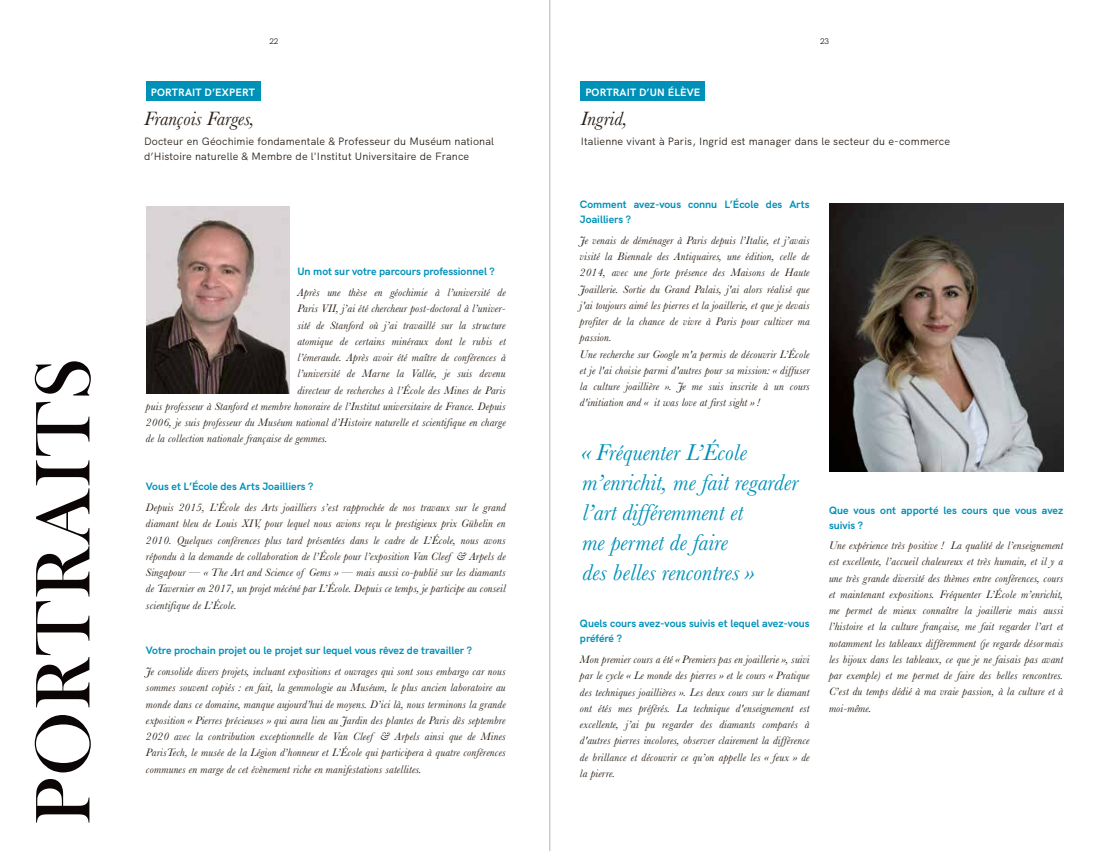
<style>
.page{position:relative;width:1099px;height:851px;background:#fff}
.page>*{position:absolute;margin:0;border:0;box-sizing:border-box;transform-origin:0 0}
.t1{font:80px "Bask Old Face";letter-spacing:.025em;color:#0b0605}
.t2{font:italic 23.75px/30px "Baskerville";color:#0091b9}
.t3{font:italic 20px "Baskerville";color:#271e16}
.t4{font:italic 11.25px/16.2px "Baskerville";letter-spacing:.015em;color:#271e16;text-align:justify}
.t5{font:700 10.62px/15px "HK Grotesk";color:#0091b9}
.t6{font:10.62px/15px "HK Grotesk";letter-spacing:.015em;color:#271e16}
.t7{font:700 10.62px "HK Grotesk";letter-spacing:.015em;color:#fff}
.t8{font:8.12px "HK Grotesk";color:#271e16}
</style>
<div class="page">
<div style="left:146px;top:82px;width:115px;height:19px;background:#0091b9"></div>
<img style="left:146px;top:207px;width:144px;height:186px">
<div style="left:580px;top:82px;width:125px;height:19px;background:#0091b9"></div>
<img style="left:829px;top:204px;width:233px;height:267px">
<hr style="left:549px;top:0;width:1px;height:850px;background:#b3b3b3">
<h1 class="t1" style="left:19px;top:824px;width:468px;rotate:-90deg">PORTRAITS</h1>
<p class="t8" style="left:269px;top:35px;width:11px">22</p>
<p class="t7" style="left:151px;top:84px;width:106px">PORTRAIT D’EXPERT</p>
<h3 class="t3" style="left:144px;top:105px;width:112px">François Farges,</h3>
<p class="t6" style="left:144px;top:133px;width:351px">Docteur en Géochimie fondamentale &amp; Professeur du Muséum national d’Histoire naturelle &amp; Membre de l'Institut Universitaire de France</p>
<p class="t5" style="left:297px;top:262px;width:199px">Un mot sur votre parcours professionnel ?</p>
<p class="t4" style="left:297px;top:284px;width:210px">Après une thèse en géochimie à l’université de</p>
<p class="t4" style="left:297px;top:300px;width:210px">Paris VII, j’ai été chercheur post-doctoral à l’univer-</p>
<p class="t4" style="left:297px;top:317px;width:210px">sité de Stanford où j’ai travaillé sur la structure</p>
<p class="t4" style="left:297px;top:333px;width:210px">atomique de certains minéraux dont le rubis et</p>
<p class="t4" style="left:297px;top:349px;width:210px">l’émeraude. Après avoir été maître de conférences à</p>
<p class="t4" style="left:297px;top:365px;width:210px">l’université de Marne la Vallée, je suis devenu</p>
<p class="t4" style="left:297px;top:382px;width:210px">directeur de recherches à l’École des Mines de Paris</p>
<p class="t4" style="left:146px;top:398px;width:361px">puis professeur à Stanford et membre honoraire de l’Institut universitaire de France. Depuis</p>
<p class="t4" style="left:146px;top:414px;width:361px">2006, je suis professeur du Muséum national d’Histoire naturelle et scientifique en charge</p>
<p class="t4" style="left:146px;top:430px;width:183px">de la collection nationale française de gemmes.</p>
<p class="t5" style="left:146px;top:477px;width:169px">Vous et L’École des Arts Joailliers ?</p>
<p class="t4" style="left:146px;top:499px;width:361px">Depuis 2015, L’École des Arts joailliers s’est rapprochée de nos travaux sur le grand diamant bleu de Louis XIV, pour lequel nous avions reçu le prestigieux prix Gübelin en 2010. Quelques conférences plus tard présentées dans le cadre de L’École, nous avons répondu à la demande de collaboration de l’École pour l’exposition Van Cleef &amp; Arpels de Singapour — « The Art and Science of Gems » — mais aussi co-publié sur les diamants de Tavernier en 2017, un projet mécéné par L’École. Depuis ce temps, je participe au conseil scientifique de L’École.</p>
<p class="t5" style="left:146px;top:641px;width:327px">Votre prochain projet ou le projet sur lequel vous rêvez de travailler ?</p>
<p class="t4" style="left:146px;top:663px;width:361px">Je consolide divers projets, incluant expositions et ouvrages qui sont sous embargo car nous sommes souvent copiés : en fait, la gemmologie au Muséum, le plus ancien laboratoire au monde dans ce domaine, manque aujourd’hui de moyens. D’ici là, nous terminons la grande exposition « Pierres précieuses » qui aura lieu au Jardin des plantes de Paris dès septembre 2020 avec la contribution exceptionnelle de Van Cleef &amp; Arpels ainsi que de Mines ParisTech, le musée de la Légion d’honneur et L’École qui participera à quatre conférences communes en marge de cet évènement riche en manifestations satellites.</p>
<p class="t7" style="left:585px;top:84px;width:116px">PORTRAIT D’UN ÉLÈVE</p>
<p class="t8" style="left:820px;top:35px;width:11px">23</p>
<h3 class="t3" style="left:580px;top:105px;width:48px">Ingrid,</h3>
<p class="t6" style="left:580px;top:133px;width:371px">Italienne vivant à Paris, Ingrid est manager dans le secteur du e-commerce</p>
<p class="t5" style="left:580px;top:195px;width:231px">Comment avez-vous connu L’École des Arts<br>Joailliers ?</p>
<p class="t4" style="left:580px;top:232px;width:231px;text-align:left">Je venais de déménager à Paris depuis l’Italie, et j’avais visité la Biennale des Antiquaires, une édition, celle de 2014, avec une forte présence des Maisons de Haute Joaillerie. Sortie du Grand Palais, j'ai alors réalisé que j'ai toujours aimé les pierres et la joaillerie, et que je devais profiter de la chance de vivre à Paris pour cultiver ma passion.<br>Une recherche sur Google m'a permis de découvrir L’École et je l'ai choisie parmi d'autres pour sa mission: « diffuser la culture joaillière ». Je me suis inscrite à un cours d'initiation and « it was love at first sight » !</p>
<h2 class="t2" style="left:582px;top:437px;width:217px">« Fréquenter L’École m’enrichit, me fait regarder l’art différemment et<br>me permet de faire<br>des belles rencontres »</h2>
<p class="t5" style="left:580px;top:614px;width:231px">Quels cours avez-vous suivis et lequel avez-vous préféré ?</p>
<p class="t4" style="left:580px;top:651px;width:231px">Mon premier cours a été « Premiers pas en joaillerie », suivi par le cycle « Le monde des pierres » et le cours « Pratique des techniques joaillières ». Les deux cours sur le diamant ont étés mes préférés. La technique d'enseignement est excellente, j’ai pu regarder des diamants comparés à d'autres pierres incolores, observer clairement la différence de brillance et découvrir ce qu’on appelle les « feux » de la pierre.</p>
<p class="t5" style="left:829px;top:501px;width:236px">Que vous ont apporté les cours que vous avez suivis ?</p>
<p class="t4" style="left:829px;top:537px;width:236px">Une expérience très positive ! La qualité de l’enseignement est excellente, l’accueil chaleureux et très humain, et il y a une très grande diversité des thèmes entre conférences, cours et maintenant expositions. Fréquenter L’École m’enrichit, me permet de mieux connaître la joaillerie mais aussi l’histoire et la culture française, me fait regarder l’art et notamment les tableaux différemment (je regarde désormais les bijoux dans les tableaux, ce que je ne faisais pas avant par exemple) et me permet de faire des belles rencontres.<br>C’est du temps dédié à ma vraie passion, à la culture et à moi-même.</p>
</div>
